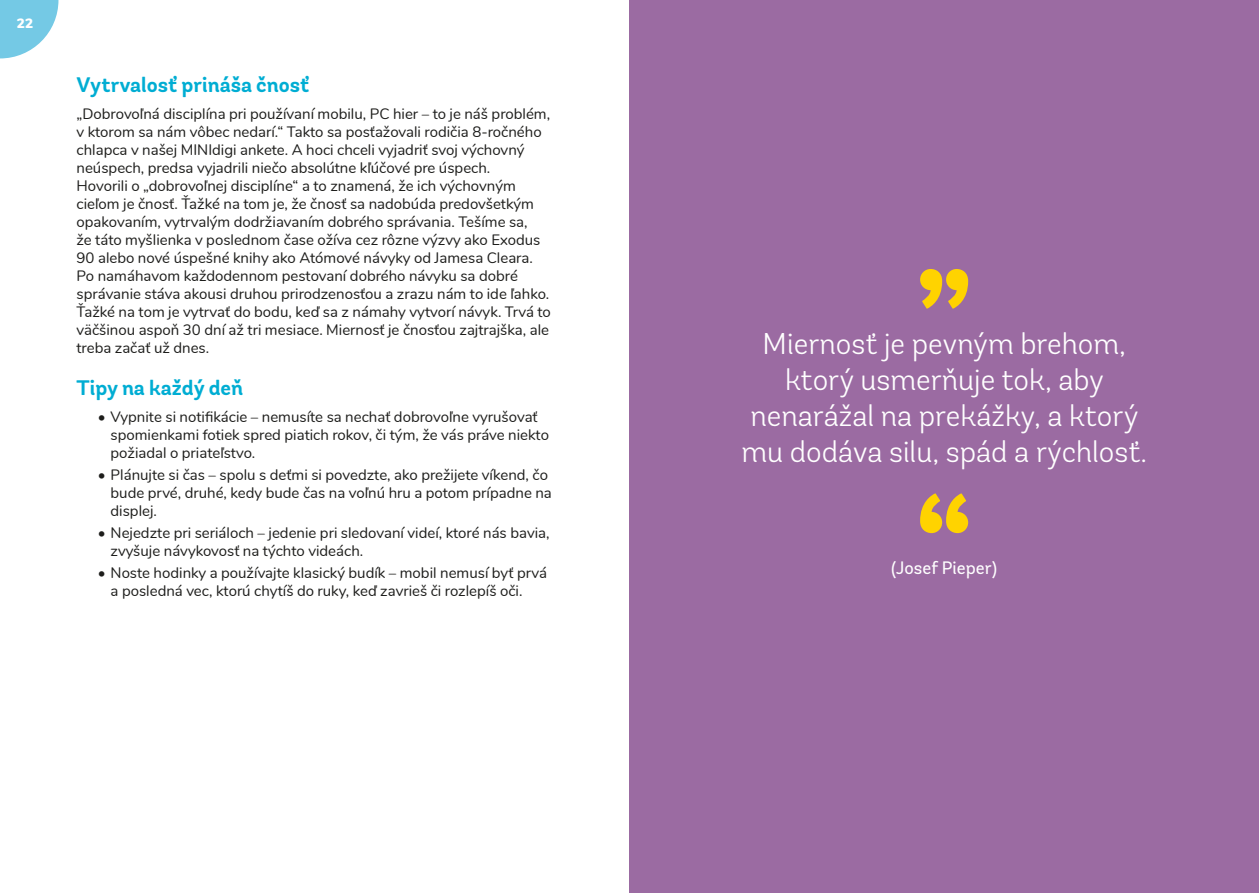
<style>
.page{position:relative;width:1259px;height:893px;background:#fff}
.page>*{position:absolute;margin:0;border:0;box-sizing:border-box;transform-origin:0 0}
.t1{font:300 30px/36px "Andes Rounded";color:#fff;text-align:center}
.t2{font:700 21px "Andes Rounded";color:#00add3}
.t3{font:18px "Andes Rounded";color:#fff}
.t4{font:15px/18px "Nunito";color:#1d1d1b}
.t5{font:900 13.5px "Nunito";color:#fff}
</style>
<div class="page">
<div style="left:629px;top:0;width:630px;height:893px;background:#9b6ba2"></div>
<svg style="left:920px;top:269px;width:48px;height:40px"></svg>
<svg style="left:920px;top:493px;width:48px;height:40px"></svg>
<svg style="left:0;top:0;width:58px;height:58px"></svg>
<p class="t5" style="left:17px;top:13px;width:18px">22</p>
<h2 class="t2" style="left:77px;top:72px;width:234px">Vytrvalosť prináša čnosť</h2>
<p class="t4" style="left:77px;top:104px;width:476px">„Dobrovoľná disciplína pri používaní mobilu, PC hier – to je náš problém, v ktorom sa nám vôbec nedarí.“ Takto sa posťažovali rodičia 8-ročného chlapca v našej MINIdigi ankete. A hoci chceli vyjadriť svoj výchovný neúspech, predsa vyjadrili niečo absolútne kľúčové pre úspech.<br>Hovorili o „dobrovoľnej disciplíne“ a to znamená, že ich výchovným cieľom je čnosť. Ťažké na tom je, že čnosť sa nadobúda predovšetkým opakovaním, vytrvalým dodržiavaním dobrého správania. Tešíme sa,<br>že táto myšlienka v poslednom čase ožíva cez rôzne výzvy ako Exodus 90 alebo nové úspešné knihy ako Atómové návyky od Jamesa Cleara.<br>Po namáhavom každodennom pestovaní dobrého návyku sa dobré správanie stáva akousi druhou prirodzenosťou a zrazu nám to ide ľahko.<br>Ťažké na tom je vytrvať do bodu, keď sa z námahy vytvorí návyk. Trvá to väčšinou aspoň 30 dní až tri mesiace. Miernosť je čnosťou zajtrajška, ale treba začať už dnes.</p>
<h2 class="t2" style="left:77px;top:375px;width:168px">Tipy na každý deň</h2>
<p class="t4" style="left:111px;top:406px;width:440px;text-indent:-13px">• Vypnite si notifikácie – nemusíte sa nechať dobrovoľne vyrušovať spomienkami fotiek spred piatich rokov, či tým, že vás práve niekto požiadal o priateľstvo.</p>
<p class="t4" style="left:111px;top:465px;width:443px;text-indent:-13px">• Plánujte si čas – spolu s deťmi si povedzte, ako prežijete víkend, čo bude prvé, druhé, kedy bude čas na voľnú hru a potom prípadne na displej.</p>
<p class="t4" style="left:111px;top:523px;width:440px;text-indent:-13px">• Nejedzte pri seriáloch – jedenie pri sledovaní videí, ktoré nás bavia, zvyšuje návykovosť na týchto videách.</p>
<p class="t4" style="left:111px;top:563px;width:438px;text-indent:-13px">• Noste hodinky a používajte klasický budík – mobil nemusí byť prvá a posledná vec, ktorú chytíš do ruky, keď zavrieš či rozlepíš oči.</p>
<h1 class="t1" style="left:741px;top:326px;width:407px">Miernosť je pevným brehom, ktorý usmerňuje tok, aby nenarážal na prekážky, a ktorý mu dodáva silu, spád a rýchlosť.</h1>
<p class="t3" style="left:891px;top:557px;width:107px">(Josef Pieper)</p>
</div>
